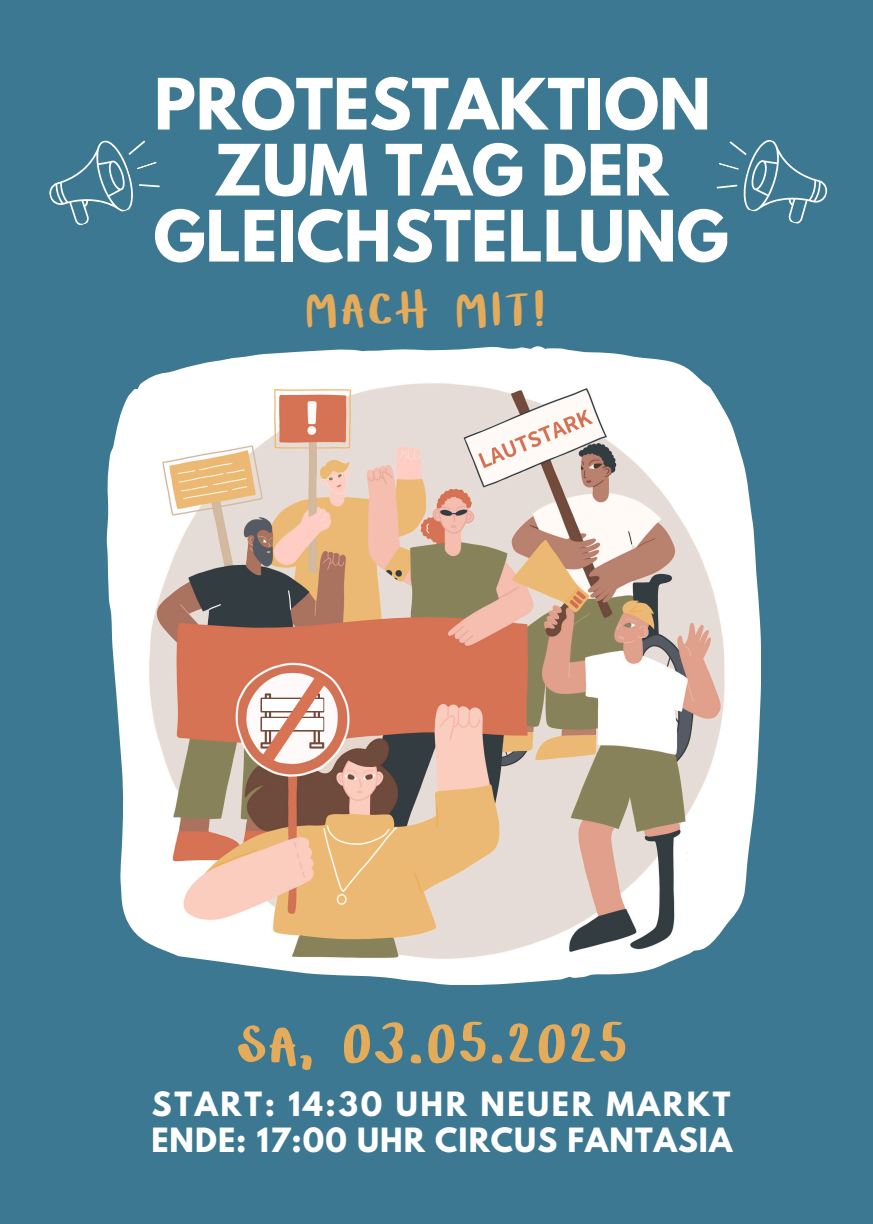
<style>
.page{position:relative;width:873px;height:1224px;background:#3c7891}
.page>*{position:absolute;margin:0;border:0;box-sizing:border-box;transform-origin:0 0}
.t1{font:700 62.6px/66px "League Spartan";color:#fff;text-align:center}
.t2{font:700 57.2px "FC Magic";letter-spacing:.035em;color:#e4ab5a}
.t3{font:49.4px "FC Magic";letter-spacing:.07em;color:#e4ab5a}
.t4{font:700 29.6px "League Spartan";letter-spacing:.035em;color:#fff}
.t5{font:700 29.6px "League Spartan";letter-spacing:.09em;color:#fff}
</style>
<div class="page">
<img style="left:107px;top:346px;width:654px;height:639px">
<svg style="left:251px;top:662px;width:87px;height:114px;background:#e0b7aa"></svg>
<svg style="left:49px;top:140px;width:111px;height:86px"></svg>
<svg style="left:716px;top:140px;width:112px;height:84px"></svg>
<p class="t1" style="left:154px;top:79px;width:577px">PROTESTAKTION<br>ZUM TAG DER<br>GLEICHSTELLUNG</p>
<h2 class="t3" style="left:305px;top:279px;width:243px">MACH MIT!</h2>
<p class="t2" style="left:237px;top:1010px;width:391px">SA, 03.05.2025</p>
<p class="t5" style="left:152px;top:1089px;width:580px">START: 14:30 UHR NEUER MARKT</p>
<p class="t4" style="left:151px;top:1126px;width:582px">ENDE: 17:00 UHR CIRCUS FANTASIA</p>
</div>
